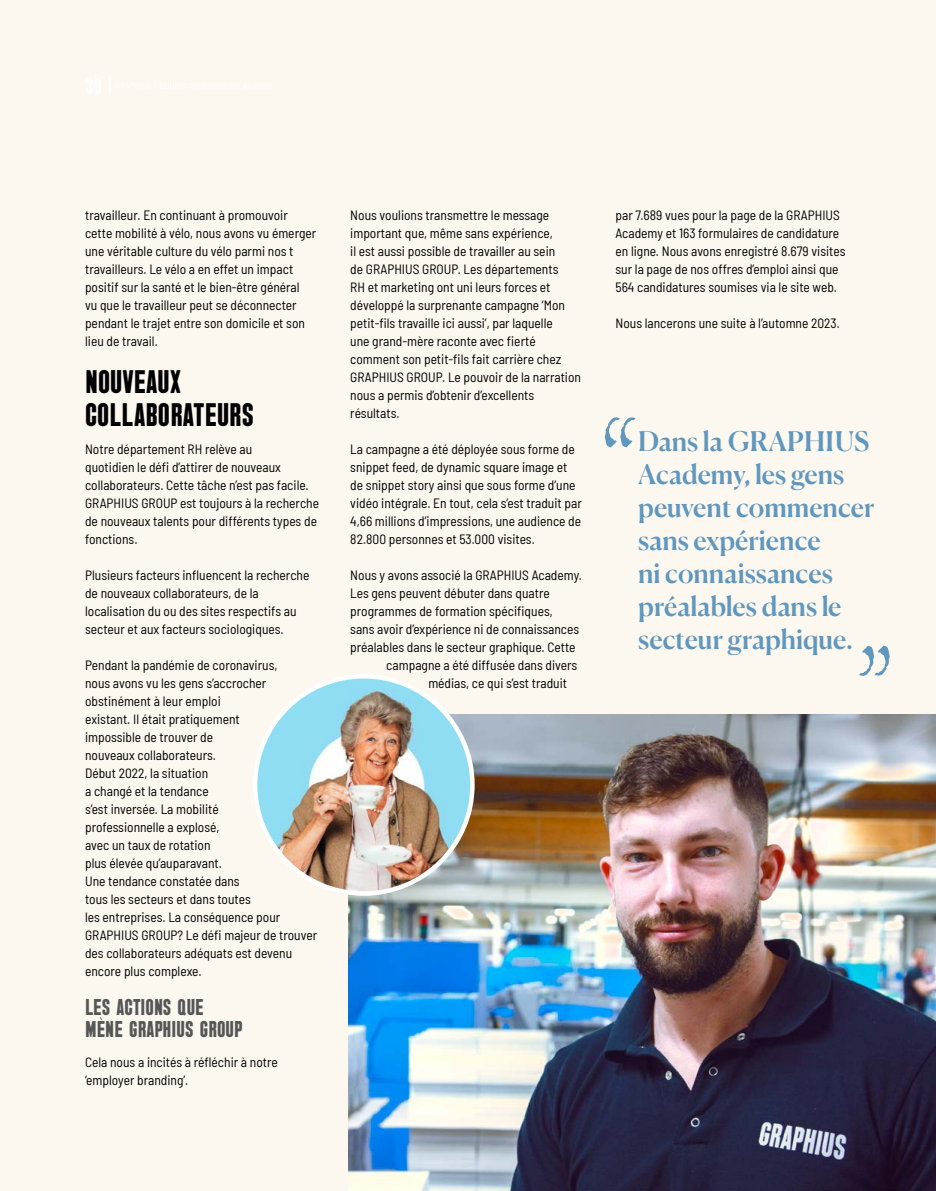
<style>
.page{position:relative;width:936px;height:1191px;background:#fff}
.page>*{position:absolute;margin:0;border:0;box-sizing:border-box;transform-origin:0 0}
.t1{font:108px "Papyrus";color:#6097be}
.t2{font:30px/33px "Tabloid Press JNL";color:#000}
.t3{font:500 27px/33px "Canela";color:#6097be}
.t4{font:21px/21px "Tabloid Press JNL";color:#555756}
.t5{font:semi-condensed 13.5px/18px "Barlow";color:#000}
</style>
<div class="page">
<div style="left:0;top:0;width:935px;height:1191px;background:#fcf7ef"></div>
<img style="left:349px;top:714px;width:586px;height:477px">
<img style="left:255px;top:676px;width:217px;height:217px;border-radius:109px">
<p class="t5" style="left:85px;top:205px;width:232px">travailleur. En continuant à promouvoir cette mobilité à vélo, nous avons vu émerger une véritable culture du vélo parmi nos t travailleurs. Le vélo a en effet un impact positif sur la santé et le bien-être général<br>vu que le travailleur peut se déconnecter pendant le trajet entre son domicile et son lieu de travail.</p>
<h2 class="t2" style="left:85px;top:364px;width:170px">NOUVEAUX<br>COLLABORATEURS</h2>
<p class="t5" style="left:85px;top:439px;width:235px">Notre département RH relève au<br>quotidien le défi d’attirer de nouveaux collaborateurs. Cette tâche n’est pas facile.<br>GRAPHIUS GROUP est toujours à la recherche de nouveaux talents pour différents types de fonctions.</p>
<p class="t5" style="left:85px;top:565px;width:226px">Plusieurs facteurs influencent la recherche de nouveaux collaborateurs, de la localisation du ou des sites respectifs au secteur et aux facteurs sociologiques.</p>
<p class="t5" style="left:85px;top:655px;width:233px">Pendant la pandémie de coronavirus,<br>nous avons vu les gens s’accrocher obstinément à leur emploi<br>existant. Il était pratiquement<br>impossible de trouver de<br>nouveaux collaborateurs.<br>Début 2022, la situation<br>a changé et la tendance<br>s’est inversée. La mobilité<br>professionnelle a explosé,<br>avec un taux de rotation<br>plus élevée qu’auparavant.<br>Une tendance constatée dans<br>tous les secteurs et dans toutes<br>les entreprises. La conséquence pour<br>GRAPHIUS GROUP? Le défi majeur de trouver des collaborateurs adéquats est devenu encore plus complexe.</p>
<h3 class="t4" style="left:85px;top:996px;width:159px">LES ACTIONS QUE<br>MÈNE GRAPHIUS GROUP</h3>
<p class="t5" style="left:85px;top:1051px;width:194px">Cela nous a incités à réfléchir à notre ‘employer branding’.</p>
<p class="t5" style="left:350px;top:205px;width:232px">Nous voulions transmettre le message important que, même sans expérience,<br>il est aussi possible de travailler au sein<br>de GRAPHIUS GROUP. Les départements<br>RH et marketing ont uni leurs forces et développé la surprenante campagne ‘Mon petit-fils travaille ici aussi’, par laquelle<br>une grand-mère raconte avec fierté comment son petit-fils fait carrière chez GRAPHIUS GROUP. Le pouvoir de la narration nous a permis d’obtenir d’excellents résultats.</p>
<p class="t5" style="left:350px;top:439px;width:233px">La campagne a été déployée sous forme de snippet feed, de dynamic square image et de snippet story ainsi que sous forme d’une vidéo intégrale. En tout, cela s’est traduit par 4,66 millions d’impressions, une audience de 82.800 personnes et 53.000 visites.</p>
<p class="t5" style="left:350px;top:565px;width:233px">Nous y avons associé la GRAPHIUS Academy.</p>
<p class="t5" style="left:350px;top:583px;width:201px">Les gens peuvent débuter dans quatre</p>
<p class="t5" style="left:350px;top:601px;width:204px">programmes de formation spécifiques,</p>
<p class="t5" style="left:350px;top:619px;width:230px">sans avoir d’expérience ni de connaissances</p>
<p class="t5" style="left:350px;top:637px;width:227px">préalables dans le secteur graphique. Cette</p>
<p class="t5" style="left:386px;top:655px;width:193px">campagne a été diffusée dans divers</p>
<p class="t5" style="left:428px;top:673px;width:140px">médias, ce qui s’est traduit</p>
<p class="t5" style="left:615px;top:205px;width:231px">par 7.689 vues pour la page de la GRAPHIUS Academy et 163 formulaires de candidature en ligne. Nous avons enregistré 8.679 visites sur la page de nos offres d’emploi ainsi que 564 candidatures soumises via le site web.</p>
<p class="t5" style="left:615px;top:313px;width:226px">Nous lancerons une suite à l’automne 2023.</p>
<h1 class="t1" style="left:595px;top:387px;width:47px">“</h1>
<h3 class="t3" style="left:638px;top:422px;width:238px">Dans la GRAPHIUS<br>Academy, les gens peuvent commencer sans expérience<br>ni connaissances préalables dans le secteur graphique.</h3>
<h1 class="t1" style="left:853px;top:618px;width:47px">”</h1>
</div>
